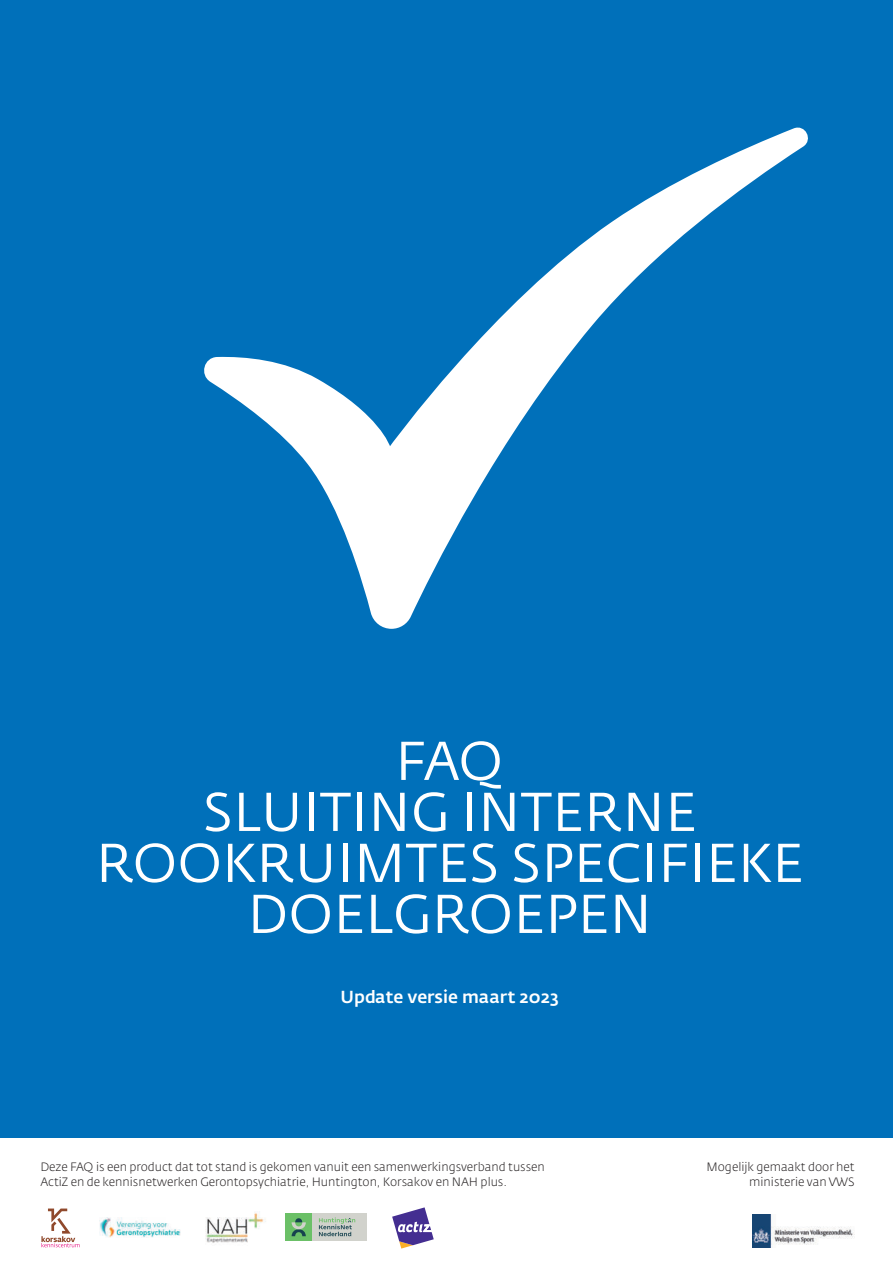
<style>
.page{position:relative;width:893px;height:1263px;background:#fff}
.page>*{position:absolute;margin:0;border:0;box-sizing:border-box;transform-origin:0 0}
.t1{font:54px/51px "Fedra Sans Pro";letter-spacing:.01em;color:#fff;text-align:center}
.t2{font:500 17.25px "Fedra Sans Pro";color:#fff}
.t3{font:300 12px/15px "Fedra Sans Pro";color:#231f20}
</style>
<div class="page">
<div style="left:0;top:0;width:893px;height:1137px;background:#0070ba"></div>
<img style="left:752px;top:1215px;width:103px;height:33px">
<div style="left:285px;top:1213px;width:27px;height:28px;background:#6bc067"></div>
<svg style="left:292px;top:1218px;width:14px;height:18px"></svg>
<div style="left:312px;top:1213px;width:55px;height:28px;background:#d1d2cc"></div>
<svg style="left:319px;top:1217px;width:36px;height:19px"></svg>
<img style="left:99px;top:1217px;width:82px;height:20px">
<svg style="left:392px;top:1207px;width:42px;height:41px"></svg>
<img style="left:205px;top:1211px;width:61px;height:32px">
<svg style="left:41px;top:1208px;width:39px;height:39px"></svg>
<svg style="left:204px;top:127px;width:604px;height:502px"></svg>
<h1 class="t1" style="left:96px;top:740px;width:709px">FAQ<br>SLUITING INTERNE<br>ROOKRUIMTES SPECIFIEKE<br>DOELGROEPEN</h1>
<h2 class="t2" style="left:341px;top:989px;width:220px">Update versie maart 2023</h2>
<p class="t3" style="left:40px;top:1160px;width:506px">Deze FAQ is een product dat tot stand is gekomen vanuit een samenwerkingsverband tussen<br>ActiZ en de kennisnetwerken Gerontopsychiatrie, Huntington, Korsakov en NAH plus.</p>
<p class="t3" style="left:706px;top:1160px;width:150px;text-align:right">Mogelijk gemaakt door het ministerie van VWS</p>
</div>
